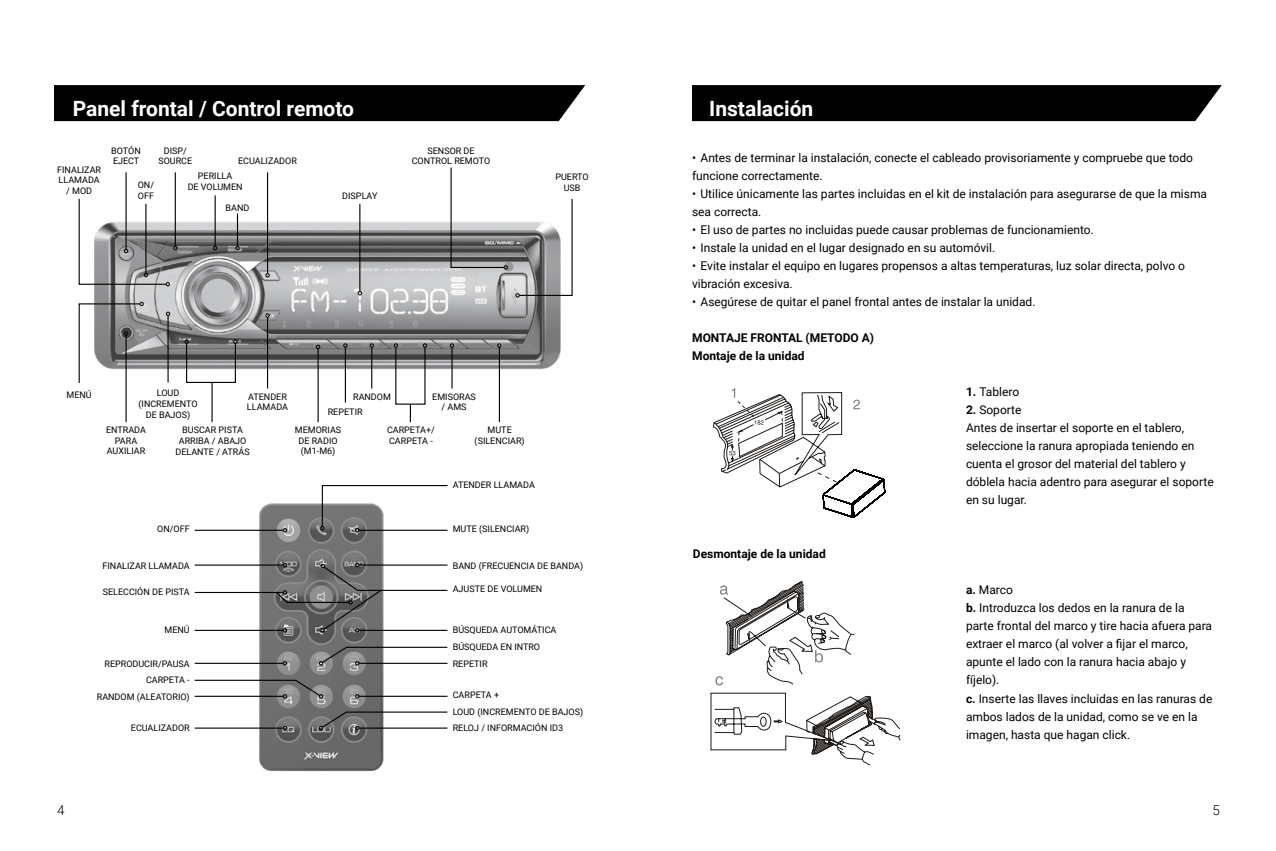
<style>
.page{position:relative;width:1276px;height:851px;background:#fff}
.page>*{position:absolute;margin:0;border:0;box-sizing:border-box;transform-origin:0 0}
.t1{font:700 21px "Roboto";color:#fff}
.t2{font:300 13.5px "Roboto";color:#000}
.t3{font:12px/18px "Roboto";color:#000}
.t4{font:700 12px/18px "Roboto";color:#000}
.t5{font:9px/10.8px "Roboto";color:#000;text-align:center}
.s1{font-weight:700}
</style>
<div class="page">
<img style="left:240px;top:503px;width:163px;height:269px">
<div style="left:54px;top:85px;width:531px;height:36px;background:#000"></div>
<div style="left:692px;top:85px;width:529px;height:36px;background:#000"></div>
<img style="left:94px;top:208px;width:467px;height:174px">
<svg style="left:515px;top:198px;width:58px;height:99px"></svg>
<hr style="left:125px;top:172px;width:2px;height:77px;background:#000">
<div style="left:186px;top:343px;width:50px;height:40px;border:1px solid #000"></div>
<svg style="left:233px;top:339px;width:4px;height:5px"></svg>
<svg style="left:184px;top:339px;width:5px;height:5px"></svg>
<svg style="left:423px;top:343px;width:4px;height:4px"></svg>
<svg style="left:394px;top:343px;width:4px;height:4px"></svg>
<hr style="left:237px;top:213px;width:1px;height:33px;background:#000">
<svg style="left:235px;top:246px;width:5px;height:4px"></svg>
<hr style="left:215px;top:195px;width:1px;height:51px;background:#000">
<svg style="left:213px;top:246px;width:4px;height:4px"></svg>
<hr style="left:175px;top:172px;width:1px;height:74px;background:#000">
<svg style="left:78px;top:198px;width:99px;height:88px"></svg>
<hr style="left:359px;top:204px;width:1px;height:87px;background:#000">
<svg style="left:358px;top:291px;width:4px;height:4px"></svg>
<svg style="left:450px;top:167px;width:58px;height:102px"></svg>
<hr style="left:267px;top:172px;width:1px;height:101px;background:#000">
<svg style="left:265px;top:273px;width:5px;height:4px"></svg>
<hr style="left:267px;top:317px;width:1px;height:71px;background:#000">
<svg style="left:265px;top:313px;width:5px;height:4px"></svg>
<hr style="left:345px;top:347px;width:1px;height:55px;background:#000">
<svg style="left:343px;top:343px;width:4px;height:4px"></svg>
<hr style="left:125px;top:335px;width:2px;height:87px;background:#000">
<svg style="left:78px;top:302px;width:66px;height:82px"></svg>
<hr style="left:167px;top:315px;width:2px;height:67px;background:#000">
<svg style="left:166px;top:312px;width:4px;height:4px"></svg>
<hr style="left:317px;top:348px;width:2px;height:74px;background:#000">
<svg style="left:316px;top:345px;width:4px;height:4px"></svg>
<hr style="left:195px;top:529px;width:88px;height:1px;background:#000">
<svg style="left:283px;top:528px;width:4px;height:4px"></svg>
<hr style="left:195px;top:564px;width:88px;height:1px;background:#000">
<hr style="left:195px;top:629px;width:88px;height:1px;background:#000">
<hr style="left:195px;top:662px;width:88px;height:1px;background:#000">
<svg style="left:283px;top:661px;width:4px;height:4px"></svg>
<hr style="left:195px;top:727px;width:88px;height:1px;background:#000">
<svg style="left:283px;top:725px;width:4px;height:5px"></svg>
<hr style="left:195px;top:592px;width:88px;height:1px;background:#000">
<hr style="left:359px;top:695px;width:88px;height:1px;background:#000">
<svg style="left:355px;top:694px;width:4px;height:4px"></svg>
<svg style="left:320px;top:485px;width:128px;height:47px"></svg>
<hr style="left:451px;top:347px;width:1px;height:41px;background:#000">
<svg style="left:450px;top:343px;width:4px;height:4px"></svg>
<hr style="left:371px;top:347px;width:1px;height:41px;background:#000">
<svg style="left:370px;top:343px;width:4px;height:4px"></svg>
<hr style="left:499px;top:347px;width:1px;height:75px;background:#000">
<svg style="left:497px;top:343px;width:4px;height:4px"></svg>
<hr style="left:211px;top:383px;width:2px;height:39px;background:#000">
<svg style="left:410px;top:404px;width:1px;height:18px"></svg>
<svg style="left:275px;top:563px;width:173px;height:69px"></svg>
<svg style="left:319px;top:646px;width:129px;height:19px"></svg>
<svg style="left:319px;top:710px;width:129px;height:20px"></svg>
<svg style="left:194px;top:679px;width:129px;height:19px"></svg>
<svg style="left:713px;top:388px;width:172px;height:129px"></svg>
<svg style="left:710px;top:581px;width:191px;height:185px"></svg>
<h1 class="t1" style="left:73px;top:94px;width:283px">Panel frontal / Control remoto</h1>
<h1 class="t1" style="left:709px;top:94px;width:105px">Instalación</h1>
<p class="t3" style="left:692px;top:148px;width:502px">• Antes de terminar la instalación, conecte el cableado provisoriamente y compruebe que todo funcione correctamente.</p>
<p class="t3" style="left:692px;top:184px;width:516px">• Utilice únicamente las partes incluidas en el kit de instalación para asegurarse de que la misma sea correcta.</p>
<p class="t3" style="left:692px;top:220px;width:403px">• El uso de partes no incluidas puede causar problemas de funcionamiento.</p>
<p class="t3" style="left:692px;top:238px;width:305px">• Instale la unidad en el lugar designado en su automóvil.</p>
<p class="t3" style="left:692px;top:256px;width:494px">• Evite instalar el equipo en lugares propensos a altas temperaturas, luz solar directa, polvo o vibración excesiva.</p>
<p class="t3" style="left:692px;top:292px;width:345px">• Asegúrese de quitar el panel frontal antes de instalar la unidad.</p>
<p class="t4" style="left:692px;top:328px;width:183px">MONTAJE FRONTAL (METODO A)<br>Montaje de la unidad</p>
<p class="t3" style="left:966px;top:382px;width:55px"><span class="s1">1.</span> Tablero</p>
<p class="t3" style="left:966px;top:400px;width:249px"><span class="s1">2.</span> Soporte<br>Antes de insertar el soporte en el tablero, seleccione la ranura apropiada teniendo en cuenta el grosor del material del tablero y dóblela hacia adentro para asegurar el soporte en su lugar.</p>
<p class="t5" style="left:111px;top:145px;width:31px;text-align:left">BOTÓN<br>EJECT</p>
<p class="t5" style="left:158px;top:145px;width:35px">DISP/<br>SOURCE</p>
<p class="t5" style="left:412px;top:145px;width:80px">SENSOR DE<br>CONTROL REMOTO</p>
<p class="t5" style="left:238px;top:155px;width:60px">ECUALIZADOR</p>
<p class="t5" style="left:57px;top:164px;width:45px">FINALIZAR<br>LLAMADA / MOD</p>
<p class="t5" style="left:188px;top:170px;width:56px">PERILLA<br>DE VOLUMEN</p>
<p class="t5" style="left:555px;top:171px;width:35px">PUERTO<br>USB</p>
<p class="t5" style="left:138px;top:179px;width:18px;text-align:left">ON/<br>OFF</p>
<p class="t5" style="left:342px;top:190px;width:37px">DISPLAY</p>
<p class="t5" style="left:226px;top:202px;width:25px">BAND</p>
<p class="t5" style="left:138px;top:387px;width:61px">LOUD (INCREMENTO<br>DE BAJOS)</p>
<p class="t5" style="left:67px;top:389px;width:27px">MENÚ</p>
<p class="t5" style="left:353px;top:390px;width:39px">RANDOM</p>
<p class="t5" style="left:432px;top:390px;width:45px">EMISORAS / AMS</p>
<p class="t5" style="left:247px;top:390px;width:43px;text-align:left">ATENDER<br>LLAMADA</p>
<p class="t5" style="left:175px;top:424px;width:76px">BUSCAR PISTA<br>ARRIBA / ABAJO<br>DELANTE / ATRÁS</p>
<p class="t5" style="left:387px;top:424px;width:49px;text-align:left">CARPETA+/<br>CARPETA -</p>
<p class="t5" style="left:328px;top:406px;width:36px">REPETIR</p>
<p class="t5" style="left:295px;top:424px;width:48px">MEMORIAS<br>DE RADIO (M1-M6)</p>
<p class="t5" style="left:106px;top:424px;width:41px">ENTRADA<br>PARA<br>AUXILIAR</p>
<p class="t5" style="left:474px;top:424px;width:52px">MUTE (SILENCIAR)</p>
<p class="t5" style="left:453px;top:478px;width:84px">ATENDER LLAMADA</p>
<p class="t5" style="left:453px;top:523px;width:78px">MUTE (SILENCIAR)</p>
<p class="t5" style="left:453px;top:559px;width:132px">BAND (FRECUENCIA DE BANDA)</p>
<p class="t5" style="left:453px;top:583px;width:91px">AJUSTE DE VOLUMEN</p>
<p class="t5" style="left:453px;top:621px;width:105px;line-height:16.5px;text-align:left">BÚSQUEDA AUTOMÁTICA<br>BÚSQUEDA EN INTRO</p>
<p class="t5" style="left:157px;top:523px;width:34px">ON/OFF</p>
<p class="t5" style="left:102px;top:559px;width:89px">FINALIZAR LLAMADA</p>
<p class="t5" style="left:103px;top:586px;width:89px">SELECCIÓN DE PISTA</p>
<p class="t4" style="left:693px;top:544px;width:134px">Desmontaje de la unidad</p>
<p class="t3" style="left:966px;top:580px;width:248px"><span class="s1">a.</span> Marco<br><span class="s1">b.</span> Introduzca los dedos en la ranura de la parte frontal del marco y tire hacia afuera para extraer el marco (al volver a fijar el marco, apunte el lado con la ranura hacia abajo y fíjelo).<br><span class="s1">c.</span> Inserte las llaves incluidas en las ranuras de ambos lados de la unidad, como se ve en la imagen, hasta que hagan click.</p>
<p class="t5" style="left:164px;top:624px;width:27px">MENÚ</p>
<p class="t5" style="left:104px;top:657px;width:87px">REPRODUCIR/PAUSA</p>
<p class="t5" style="left:97px;top:690px;width:94px">RANDOM (ALEATORIO)</p>
<p class="t5" style="left:131px;top:722px;width:60px">ECUALIZADOR</p>
<p class="t5" style="left:453px;top:657px;width:36px">REPETIR</p>
<p class="t5" style="left:453px;top:689px;width:48px">CARPETA +</p>
<p class="t5" style="left:453px;top:722px;width:112px">RELOJ / INFORMACIÓN ID3</p>
<p class="t5" style="left:146px;top:674px;width:45px">CARPETA -</p>
<p class="t5" style="left:453px;top:706px;width:132px">LOUD (INCREMENTO DE BAJOS)</p>
<p class="t2" style="left:57px;top:800px;width:9px">4</p>
<p class="t2" style="left:1212px;top:800px;width:9px">5</p>
</div>
